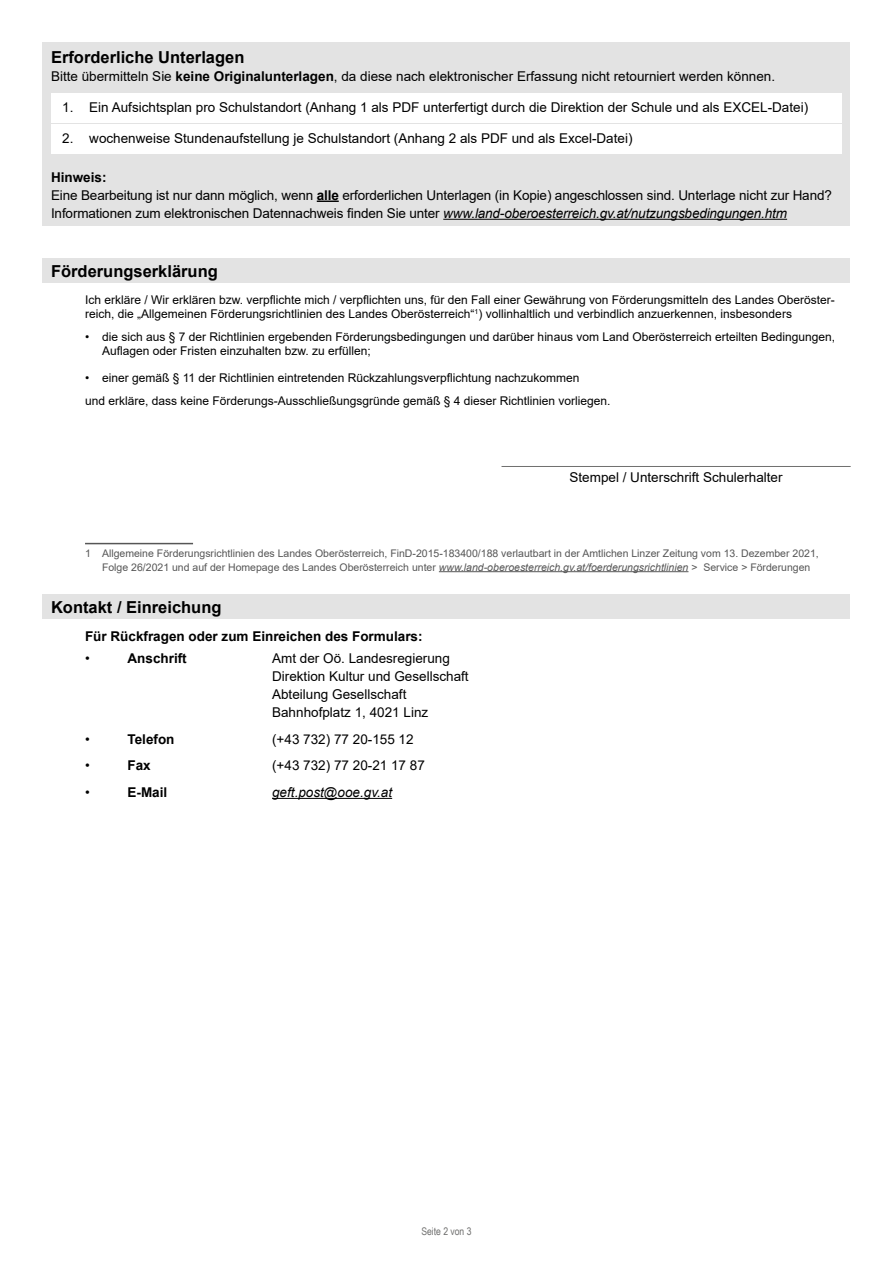
<style>
.page{position:relative;width:893px;height:1263px;background:#fff}
.page>*{position:absolute;margin:0;border:0;box-sizing:border-box;transform-origin:0 0}
.Formularabschnitt_H2{font:700 16.5px "Arial";color:#000}
.Formular_Abschluss_H2_Fördererklärung{font:700 16.5px "Arial";color:#000}
.Formular_Abschluss_P_Text_-_OHNE_Grundli{font:13.5px/18px "Arial";color:#000}
.Formular_Abschluss_H3{font:700 13.5px "Arial";color:#000}
.Formularabschnitt_P_Datum_Unterschrift{font:13.5px "Arial";color:#000}
.t1{font:italic 13.5px "Arial";color:#000}
.Auszug_Förderrichtlinien_P_Fließtext_ohn{font:12px/14.2px "Arial";color:#000}
.AUT_Fußnote{font:10.5px/13.5px "Arial";color:#565656}
.t2{font:10.5px "Arial Narrow";color:#6f6f6e}
.s1{font-weight:700}
.s2{font-style:italic}
</style>
<div class="page">
<div style="left:43px;top:595px;width:807px;height:24px;background:#e3e3e3"></div>
<hr style="left:272px;top:798px;width:120px;height:1px;background:#000">
<div style="left:43px;top:259px;width:807px;height:24px;background:#e3e3e3"></div>
<hr style="left:501px;top:466px;width:350px;height:1px;background:#6f6f6e">
<hr style="left:85px;top:543px;width:108px;height:1px;background:#565656">
<hr style="left:439px;top:571px;width:249px;height:1px;background:#565656">
<div style="left:43px;top:43px;width:807px;height:183px;background:#e3e3e3"></div>
<div style="left:51px;top:93px;width:791px;height:30px;background:#fff"></div>
<div style="left:51px;top:124px;width:791px;height:30px;background:#fff"></div>
<svg style="left:317px;top:201px;width:22px;height:1px"></svg>
<hr style="left:443px;top:219px;width:344px;height:1px;background:#000">
<h2 class="Formularabschnitt_H2" style="left:51px;top:46px;width:195px">Erforderliche Unterlagen</h2>
<p class="Formular_Abschluss_P_Text_-_OHNE_Grundli" style="left:51px;top:67px;width:726px">Bitte übermitteln Sie <span class="s1">keine Originalunterlagen</span>, da diese nach elektronischer Erfassung nicht retourniert werden können.</p>
<p class="Formular_Abschluss_P_Text_-_OHNE_Grundli" style="left:62px;top:98px;width:747px">1. Ein Aufsichtsplan pro Schulstandort (Anhang 1 als PDF unterfertigt durch die Direktion der Schule und als EXCEL-Datei)</p>
<p class="Formular_Abschluss_P_Text_-_OHNE_Grundli" style="left:62px;top:129px;width:572px">2. wochenweise Stundenaufstellung je Schulstandort (Anhang 2 als PDF und als Excel-Datei)</p>
<p class="Formular_Abschluss_P_Text_-_OHNE_Grundli" style="left:51px;top:168px;width:782px"><span class="s1">Hinweis:<br></span>Eine Bearbeitung ist nur dann möglich, wenn <span class="s1">alle</span> erforderlichen Unterlagen (in Kopie) angeschlossen sind. Unterlage nicht zur Hand?<br>Informationen zum elektronischen Datennachweis finden Sie unter <span class="s2">www.land-oberoesterreich.gv.at/nutzungsbedingungen.htm</span></p>
<h2 class="Formular_Abschluss_H2_Fördererklärung" style="left:51px;top:259px;width:168px">Förderungserklärung</h2>
<p class="Auszug_Förderrichtlinien_P_Fließtext_ohn" style="left:85px;top:293px;width:751px">Ich erkläre / Wir erklären bzw. verpflichte mich / verpflichten uns, für den Fall einer Gewährung von Förderungsmitteln des Landes Oberöster&shy;reich, die „Allgemeinen Förderungsrichtlinien des Landes Oberösterreich“<sup>1</sup>) vollinhaltlich und verbindlich anzuerkennen, insbesonders</p>
<p class="Auszug_Förderrichtlinien_P_Fließtext_ohn" style="left:102px;top:330px;width:735px;text-indent:-17px">• die sich aus § 7 der Richtlinien ergebenden Förderungsbedingungen und darüber hinaus vom Land Oberösterreich erteilten Bedingungen,<br>Auflagen oder Fristen einzuhalten bzw. zu erfüllen;</p>
<p class="Auszug_Förderrichtlinien_P_Fließtext_ohn" style="left:85px;top:371px;width:496px">• einer gemäß § 11 der Richtlinien eintretenden Rückzahlungsverpflichtung nachzukommen</p>
<p class="Auszug_Förderrichtlinien_P_Fließtext_ohn" style="left:85px;top:394px;width:527px">und erkläre, dass keine Förderungs-Ausschließungsgründe gemäß § 4 dieser Richtlinien vorliegen.</p>
<p class="Formularabschnitt_P_Datum_Unterschrift" style="left:569px;top:468px;width:215px">Stempel / Unterschrift Schulerhalter</p>
<p class="AUT_Fußnote" style="left:102px;top:547px;width:718px;text-indent:-17px">1 Allgemeine Förderungsrichtlinien des Landes Oberösterreich, FinD-2015-183400/188 verlautbart in der Amtlichen Linzer Zeitung vom 13. Dezember 2021,<br>Folge 26/2021 und auf der Homepage des Landes Oberösterreich unter <span class="s2">www.land-oberoesterreich.gv.at/foerderungsrichtlinien</span> &gt; Service &gt; Förderungen</p>
<h2 class="Formularabschnitt_H2" style="left:51px;top:595px;width:172px">Kontakt / Einreichung</h2>
<h3 class="Formular_Abschluss_H3" style="left:85px;top:627px;width:339px">Für Rückfragen oder zum Einreichen des Formulars:</h3>
<p class="Formular_Abschluss_P_Text_-_OHNE_Grundli" style="left:85px;top:650px;width:6px">•</p>
<p class="Formular_Abschluss_H3" style="left:128px;top:649px;width:61px">Anschrift</p>
<p class="Formular_Abschluss_P_Text_-_OHNE_Grundli" style="left:272px;top:650px;width:198px">Amt der Oö. Landesregierung<br>Direktion Kultur und Gesellschaft<br>Abteilung Gesellschaft<br>Bahnhofplatz 1, 4021 Linz</p>
<p class="Formular_Abschluss_P_Text_-_OHNE_Grundli" style="left:85px;top:730px;width:6px">•</p>
<p class="Formular_Abschluss_H3" style="left:128px;top:730px;width:49px">Telefon</p>
<p class="Formular_Abschluss_P_Text_-_OHNE_Grundli" style="left:272px;top:730px;width:143px">(+43 732) 77 20-155 12</p>
<p class="Formular_Abschluss_P_Text_-_OHNE_Grundli" style="left:85px;top:757px;width:6px">•</p>
<p class="Formular_Abschluss_H3" style="left:128px;top:756px;width:25px">Fax</p>
<p class="Formular_Abschluss_P_Text_-_OHNE_Grundli" style="left:272px;top:757px;width:154px">(+43 732) 77 20-21 17 87</p>
<p class="Formular_Abschluss_P_Text_-_OHNE_Grundli" style="left:85px;top:783px;width:6px">•</p>
<p class="Formular_Abschluss_H3" style="left:128px;top:783px;width:41px">E-Mail</p>
<p class="t1" style="left:272px;top:783px;width:122px">geft.post@ooe.gv.at</p>
<p class="t2" style="left:421px;top:1223px;width:52px">Seite 2 von 3</p>
</div>
